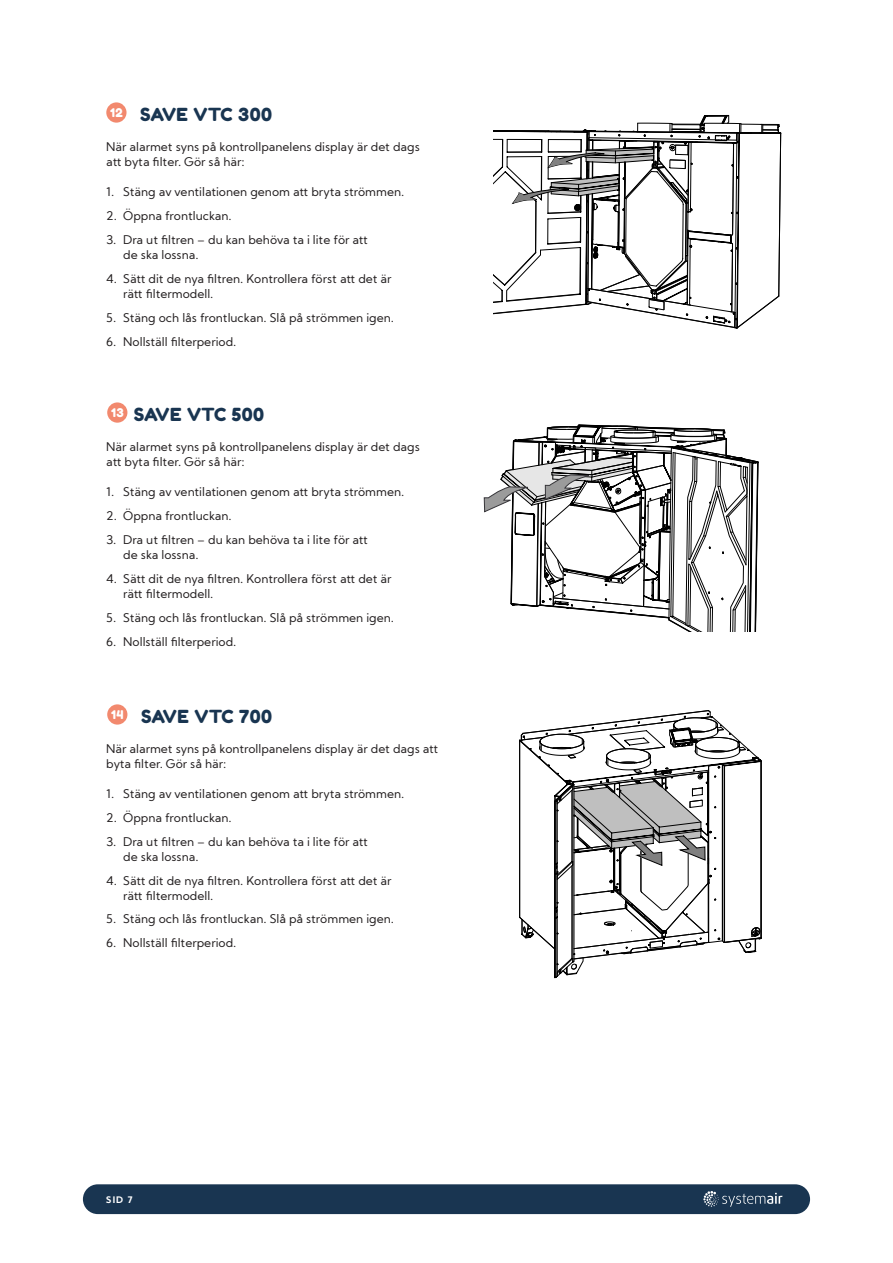
<style>
.page{position:relative;width:893px;height:1263px;background:#fff}
.page>*{position:absolute;margin:0;border:0;box-sizing:border-box;transform-origin:0 0}
.t1{font:18px "Fredoka One";letter-spacing:.025em;color:#193551}
.t2{font:12px/15px "Kumbh Sans";color:#231f20}
.t3{font:12px "Fredoka One";color:#fff}
.t4{font:700 9px "Kumbh Sans";color:#fff}
</style>
<div class="page">
<div style="left:83px;top:1184px;width:727px;height:30px;background:#193551;border-radius:15px"></div>
<svg style="left:703px;top:1191px;width:79px;height:16px"></svg>
<div style="left:106px;top:102px;width:21px;height:21px;background:#f2896e;border-radius:50%"></div>
<div style="left:107px;top:402px;width:20px;height:21px;background:#f2896e;border-radius:50%"></div>
<div style="left:107px;top:704px;width:20px;height:21px;background:#f2896e;border-radius:50%"></div>
<svg style="left:494px;top:114px;width:287px;height:215px"></svg>
<svg style="left:484px;top:424px;width:274px;height:208px"></svg>
<svg style="left:519px;top:710px;width:243px;height:269px"></svg>
<hr style="left:647px;top:854px;width:11px;height:4px;background:#808080;border-radius:50%">
<p class="t3" style="left:110px;top:105px;width:14px">12</p>
<p class="t1" style="left:140px;top:104px;width:133px">SAVE VTC 300</p>
<p class="t2" style="left:106px;top:139px;width:315px">När alarmet syns på kontrollpanelens display är det dags att byta filter. Gör så här:</p>
<p class="t2" style="left:106px;top:184px;width:300px">1. Stäng av ventilationen genom att bryta strömmen.</p>
<p class="t2" style="left:106px;top:208px;width:127px">2. Öppna frontluckan.</p>
<p class="t2" style="left:123px;top:232px;width:246px;text-indent:-17px">3. Dra ut filtren – du kan behöva ta i lite för att de ska lossna.</p>
<p class="t2" style="left:123px;top:271px;width:270px;text-indent:-17px">4. Sätt dit de nya filtren. Kontrollera först att det är rätt filtermodell.</p>
<p class="t2" style="left:106px;top:310px;width:289px">5. Stäng och lås frontluckan. Slå på strömmen igen.</p>
<p class="t2" style="left:106px;top:334px;width:132px">6. Nollställ filterperiod.</p>
<p class="t3" style="left:111px;top:405px;width:14px">13</p>
<p class="t1" style="left:134px;top:404px;width:132px">SAVE VTC 500</p>
<p class="t2" style="left:106px;top:439px;width:315px">När alarmet syns på kontrollpanelens display är det dags att byta filter. Gör så här:</p>
<p class="t2" style="left:106px;top:484px;width:300px">1. Stäng av ventilationen genom att bryta strömmen.</p>
<p class="t2" style="left:106px;top:508px;width:127px">2. Öppna frontluckan.</p>
<p class="t2" style="left:123px;top:532px;width:246px;text-indent:-17px">3. Dra ut filtren – du kan behöva ta i lite för att de ska lossna.</p>
<p class="t2" style="left:123px;top:571px;width:270px;text-indent:-17px">4. Sätt dit de nya filtren. Kontrollera först att det är rätt filtermodell.</p>
<p class="t2" style="left:106px;top:610px;width:289px">5. Stäng och lås frontluckan. Slå på strömmen igen.</p>
<p class="t2" style="left:106px;top:634px;width:132px">6. Nollställ filterperiod.</p>
<p class="t3" style="left:111px;top:707px;width:14px">14</p>
<p class="t1" style="left:141px;top:706px;width:132px">SAVE VTC 700</p>
<p class="t2" style="left:106px;top:741px;width:333px">När alarmet syns på kontrollpanelens display är det dags att byta filter. Gör så här:</p>
<p class="t2" style="left:106px;top:786px;width:300px">1. Stäng av ventilationen genom att bryta strömmen.</p>
<p class="t2" style="left:106px;top:810px;width:127px">2. Öppna frontluckan.</p>
<p class="t2" style="left:123px;top:834px;width:246px;text-indent:-17px">3. Dra ut filtren – du kan behöva ta i lite för att de ska lossna.</p>
<p class="t2" style="left:123px;top:873px;width:270px;text-indent:-17px">4. Sätt dit de nya filtren. Kontrollera först att det är rätt filtermodell.</p>
<p class="t2" style="left:106px;top:912px;width:289px">5. Stäng och lås frontluckan. Slå på strömmen igen.</p>
<p class="t2" style="left:106px;top:935px;width:132px">6. Nollställ filterperiod.</p>
<p class="t4" style="left:106px;top:1194px;width:28px">SID 7</p>
</div>
